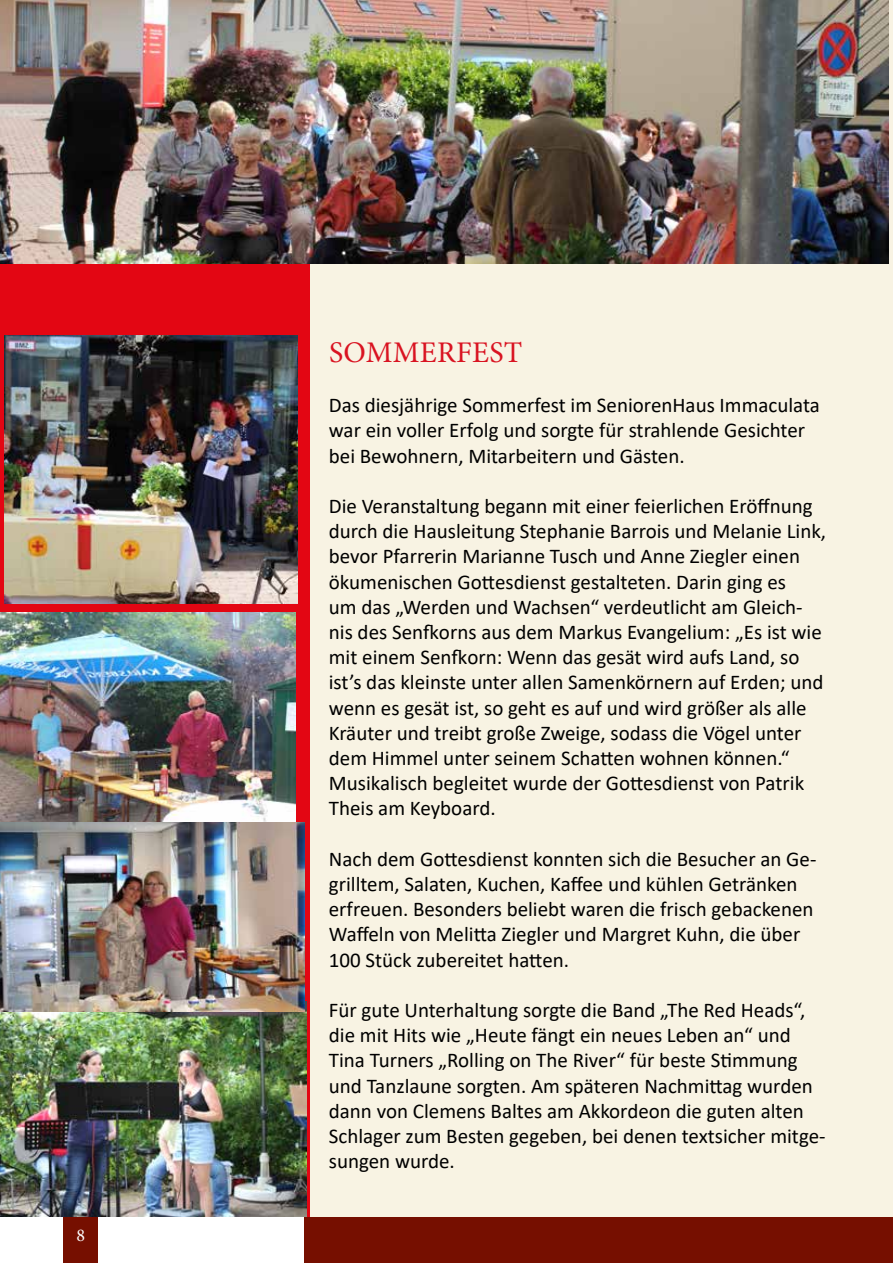
<style>
.page{position:relative;width:893px;height:1263px;background:#fff}
.page>*{position:absolute;margin:0;border:0;box-sizing:border-box;transform-origin:0 0}
.t1{font:30px "Minion Pro";letter-spacing:.01em;color:#d91321}
.t2{font:21px/25.2px "Calibri";color:#000}
.t3{font:18px "Minion Pro";color:#fff}
</style>
<div class="page">
<div style="left:64px;top:1216px;width:34px;height:47px;background:#760f00"></div>
<div style="left:305px;top:1216px;width:588px;height:47px;background:#760f00"></div>
<div style="left:0;top:0;width:889px;height:1203px;background:#f8f3e3"></div>
<div style="left:0;top:261px;width:309px;height:955px;background:#e30613"></div>
<img style="left:0;top:0;width:889px;height:264px">
<img style="left:0;top:1001px;width:306px;height:215px">
<img style="left:1px;top:612px;width:295px;height:211px">
<img style="left:0;top:823px;width:305px;height:188px">
<img style="left:4px;top:336px;width:294px;height:268px">
<p class="t3" style="left:76px;top:1223px;width:10px">8</p>
<h1 class="t1" style="left:329px;top:332px;width:195px">SOMMERFEST</h1>
<p class="t2" style="left:329px;top:392px;width:493px">Das diesjährige Sommerfest im SeniorenHaus Immaculata war ein voller Erfolg und sorgte für strahlende Gesichter bei Bewohnern, Mitarbeitern und Gästen.</p>
<p class="t2" style="left:329px;top:493px;width:499px">Die Veranstaltung begann mit einer feierlichen Eröffnung durch die Hausleitung Stephanie Barrois und Melanie Link, bevor Pfarrerin Marianne Tusch und Anne Ziegler einen ökumenischen Gottesdienst gestalteten. Darin ging es<br>um das „Werden und Wachsen“ verdeutlicht am Gleich&shy;nis des Senfkorns aus dem Markus Evangelium: „Es ist wie mit einem Senfkorn: Wenn das gesät wird aufs Land, so ist’s das kleinste unter allen Samenkörnern auf Erden; und wenn es gesät ist, so geht es auf und wird größer als alle Kräuter und treibt große Zweige, sodass die Vögel unter dem Himmel unter seinem Schatten wohnen können.“ Musikalisch begleitet wurde der Gottesdienst von Patrik Theis am Keyboard.</p>
<p class="t2" style="left:329px;top:846px;width:489px">Nach dem Gottesdienst konnten sich die Besucher an Ge&shy;grilltem, Salaten, Kuchen, Kaffee und kühlen Getränken erfreuen. Besonders beliebt waren die frisch gebackenen Waffeln von Melitta Ziegler und Margret Kuhn, die über 100 Stück zubereitet hatten.</p>
<p class="t2" style="left:329px;top:997px;width:498px">Für gute Unterhaltung sorgte die Band „The Red Heads“, die mit Hits wie „Heute fängt ein neues Leben an“ und Tina Turners „Rolling on The River“ für beste Stimmung und Tanzlaune sorgten. Am späteren Nachmittag wurden dann von Clemens Baltes am Akkordeon die guten alten Schlager zum Besten gegeben, bei denen textsicher mitge&shy;sungen wurde.</p>
</div>
